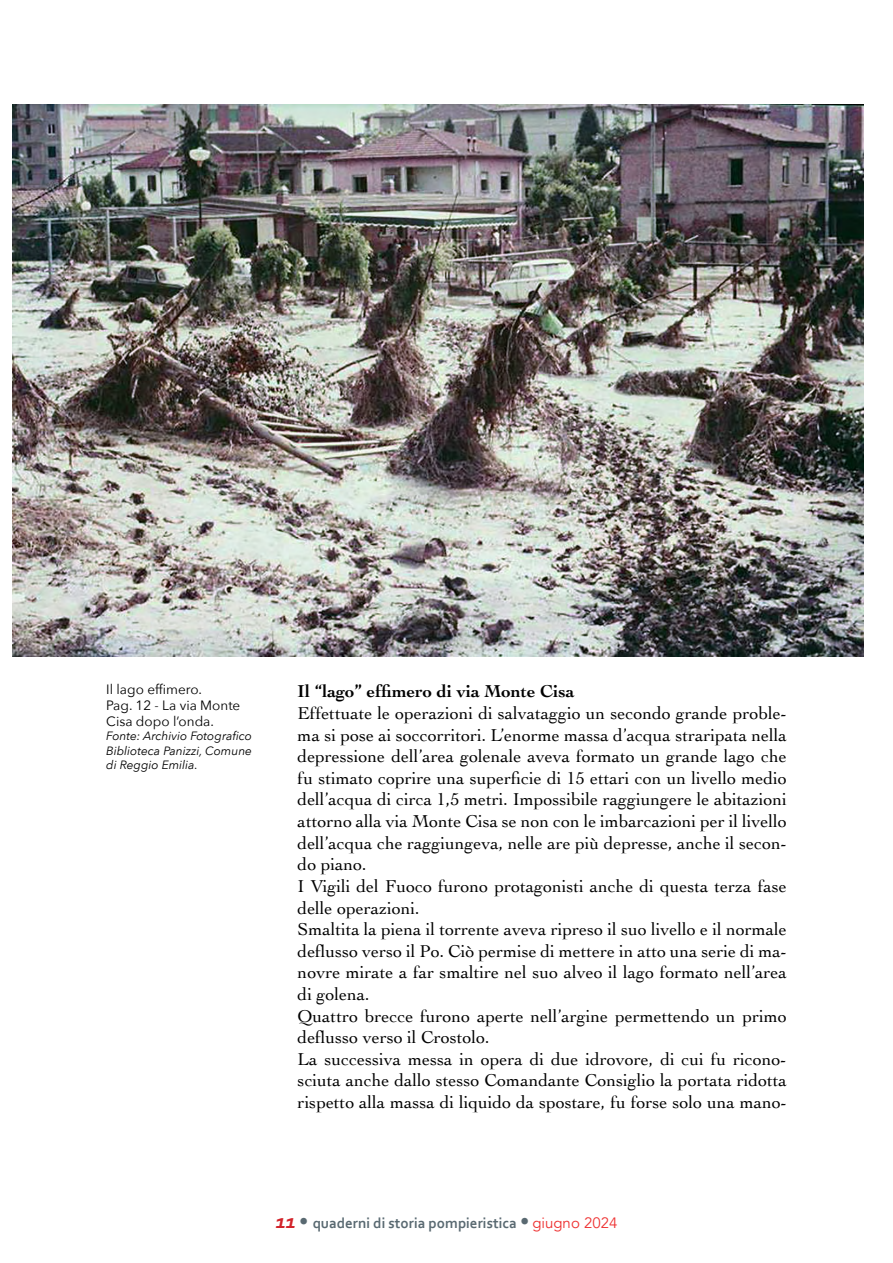
<style>
.page{position:relative;width:893px;height:1263px;background:#fff}
.page>*{position:absolute;margin:0;border:0;box-sizing:border-box;transform-origin:0 0}
.t1{font:18px/21.6px "Cochin";color:#000}
.t2{font:700 18px "Cochin";color:#000}
.t3{font:700 15px "Corbel";color:#596971}
.t4{font:13.5px/16.2px "Avenir Next";color:#000}
.t5{font:italic 12px/14.4px "Avenir Next";color:#000;text-align:justify}
.s1{font-style:italic;font-size:21px;color:#d2232a}
.s2{font-size:21px}
.s3{font-family:"Avenir";font-weight:400;color:#ee3131}
</style>
<div class="page">
<img style="left:13px;top:104px;width:851px;height:553px">
<p class="t4" style="left:106px;top:680px;width:136px">Il lago effimero.<br>Pag. 12 - La via Monte<br>Cisa dopo l’onda.</p>
<p class="t5" style="left:106px;top:728px;width:147px">Fonte: Archivio Fotografico Biblioteca Panizzi, Comune di Reggio Emilia.</p>
<p class="t2" style="left:298px;top:679px;width:278px">Il “lago” effimero di via Monte Cisa</p>
<p class="t1" style="left:298px;top:702px;width:491px">Effettuate le operazioni di salvataggio un secondo grande proble&shy;ma si pose ai soccorritori. L’enorme massa d’acqua straripata nella depressione dell’area golenale aveva formato un grande lago che fu stimato coprire una superficie di 15 ettari con un livello medio dell’acqua di circa 1,5 metri. Impossibile raggiungere le abitazioni attorno alla via Monte Cisa se non con le imbarcazioni per il livello dell’acqua che raggiungeva, nelle are più depresse, anche il secon&shy;do piano.<br>I Vigili del Fuoco furono protagonisti anche di questa terza fase delle operazioni.<br>Smaltita la piena il torrente aveva ripreso il suo livello e il normale deflusso verso il Po. Ciò permise di mettere in atto una serie di ma&shy;novre mirate a far smaltire nel suo alveo il lago formato nell’area di golena.<br>Quattro brecce furono aperte nell’argine permettendo un primo deflusso verso il Crostolo.<br>La successiva messa in opera di due idrovore, di cui fu ricono&shy;sciuta anche dallo stesso Comandante Consiglio la portata ridotta rispetto alla massa di liquido da spostare, fu forse solo una mano-</p>
<p class="t3" style="left:275px;top:1213px;width:343px"><span class="s1">11</span> <span class="s2">•</span> quaderni di storia pompieristica <span class="s2">•</span> <span class="s3">giugno 2024</span></p>
</div>
